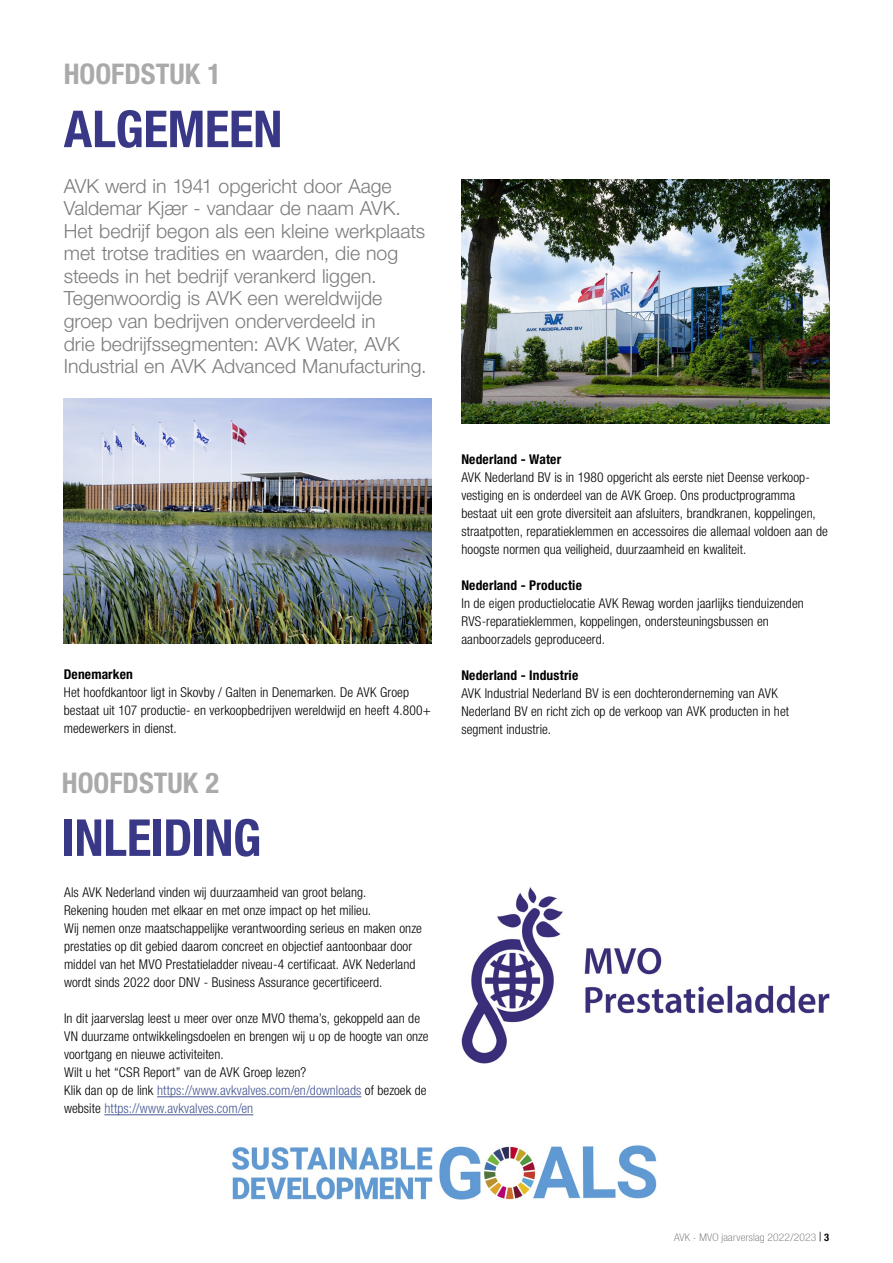
<style>
.page{position:relative;width:893px;height:1263px;background:#fff}
.page>*{position:absolute;margin:0;border:0;box-sizing:border-box;transform-origin:0 0}
.t1{font:700 condensed 51px "Helvetica Neue LT Pro";letter-spacing:-.01em;color:#393887}
.t2{font:700 condensed 28.5px "Helvetica Neue LT Pro";color:#aaa}
.t3{font:300 19.5px/22.5px "Helvetica Neue LT Pro";color:#7c7c7c}
.t4{font:300 condensed 13.5px/18px "Helvetica Neue LT Pro";letter-spacing:.005em;color:#000}
.t5{font:700 condensed 13.5px "Helvetica Neue LT Pro";letter-spacing:.01em;color:#000}
.t6{font:100 condensed 10.5px "Helvetica Neue LT Pro";letter-spacing:.02em;color:#636363;scale:1.1 1}
.s1{color:#465792}
.s2{font-family:"Times New Roman";font-weight:700;font-stretch:normal;color:#000}
.s3{font-weight:700;color:#000}
</style>
<div class="page">
<hr style="left:157px;top:1096px;width:204px;height:1px;background:#465792">
<hr style="left:104px;top:1114px;width:149px;height:1px;background:#465792">
<img style="left:232px;top:1145px;width:425px;height:54px">
<img style="left:64px;top:399px;width:368px;height:245px">
<img style="left:461px;top:179px;width:368px;height:245px">
<img style="left:461px;top:887px;width:368px;height:176px">
<h2 class="t2" style="left:64px;top:57px;width:159px">HOOFDSTUK 1</h2>
<h1 class="t1" style="left:64px;top:98px;width:220px">ALGEMEEN</h1>
<p class="t3" style="left:64px;top:174px;width:364px">AVK werd in 1941 opgericht door Aage Valdemar Kjær - vandaar de naam AVK.<br>Het bedrijf begon als een kleine werkplaats met trotse tradities en waarden, die nog steeds in het bedrijf verankerd liggen.<br>Tegenwoordig is AVK een wereldwijde groep van bedrijven onderverdeeld in<br>drie bedrijfssegmenten: AVK Water, AVK Industrial en AVK Advanced Manufacturing.</p>
<p class="t5" style="left:64px;top:666px;width:71px">Denemarken</p>
<p class="t4" style="left:64px;top:683px;width:369px">Het hoofdkantoor ligt in Skovby / Galten in Denemarken. De AVK Groep bestaat uit 107 productie- en verkoopbedrijven wereldwijd en heeft 4.800+ medewerkers in dienst.</p>
<h2 class="t2" style="left:62px;top:765px;width:159px">HOOFDSTUK 2</h2>
<h1 class="t1" style="left:62px;top:807px;width:201px">INLEIDING</h1>
<p class="t4" style="left:64px;top:883px;width:359px">Als AVK Nederland vinden wij duurzaamheid van groot belang.<br>Rekening houden met elkaar en met onze impact op het milieu.<br>Wij nemen onze maatschappelijke verantwoording serieus en maken onze prestaties op dit gebied daarom concreet en objectief aantoonbaar door middel van het MVO Prestatieladder niveau-4 certificaat. AVK Nederland wordt sinds 2022 door DNV - Business Assurance gecertificeerd.</p>
<p class="t4" style="left:64px;top:1009px;width:366px">In dit jaarverslag leest u meer over onze MVO thema’s, gekoppeld aan de VN duurzame ontwikkelingsdoelen en brengen wij u op de hoogte van onze voortgang en nieuwe activiteiten.<br>Wilt u het “CSR Report” van de AVK Groep lezen?<br>Klik dan op de link <span class="s1">https://www.avkvalves.com/en/downloads</span> of bezoek de website <span class="s1">https://www.avkvalves.com/en</span></p>
<p class="t5" style="left:461px;top:451px;width:101px">Nederland - Water</p>
<p class="t4" style="left:461px;top:468px;width:368px">AVK Nederland BV is in 1980 opgericht als eerste niet Deense verkoop&shy;vestiging en is onderdeel van de AVK Groep. Ons productprogramma bestaat uit een grote diversiteit aan afsluiters, brandkranen, koppelingen, straatpotten, reparatieklemmen en accessoires die allemaal voldoen aan de hoogste normen qua veiligheid, duurzaamheid en kwaliteit.</p>
<p class="t5" style="left:461px;top:577px;width:122px">Nederland - Productie</p>
<p class="t4" style="left:461px;top:594px;width:344px">In de eigen productielocatie AVK Rewag worden jaarlijks tienduizenden<br>RVS-reparatieklemmen, koppelingen, ondersteuningsbussen en aanboorzadels geproduceerd.</p>
<p class="t5" style="left:461px;top:667px;width:118px">Nederland - Industrie</p>
<p class="t4" style="left:461px;top:684px;width:329px">AVK Industrial Nederland BV is een dochteronderneming van AVK<br>Nederland BV en richt zich op de verkoop van AVK producten in het segment industrie.</p>
<p class="t6" style="left:674px;top:1231px;width:143px">AVK - MVO jaarverslag 2022/2023 <span class="s2">|</span> <span class="s3">3</span></p>
</div>
